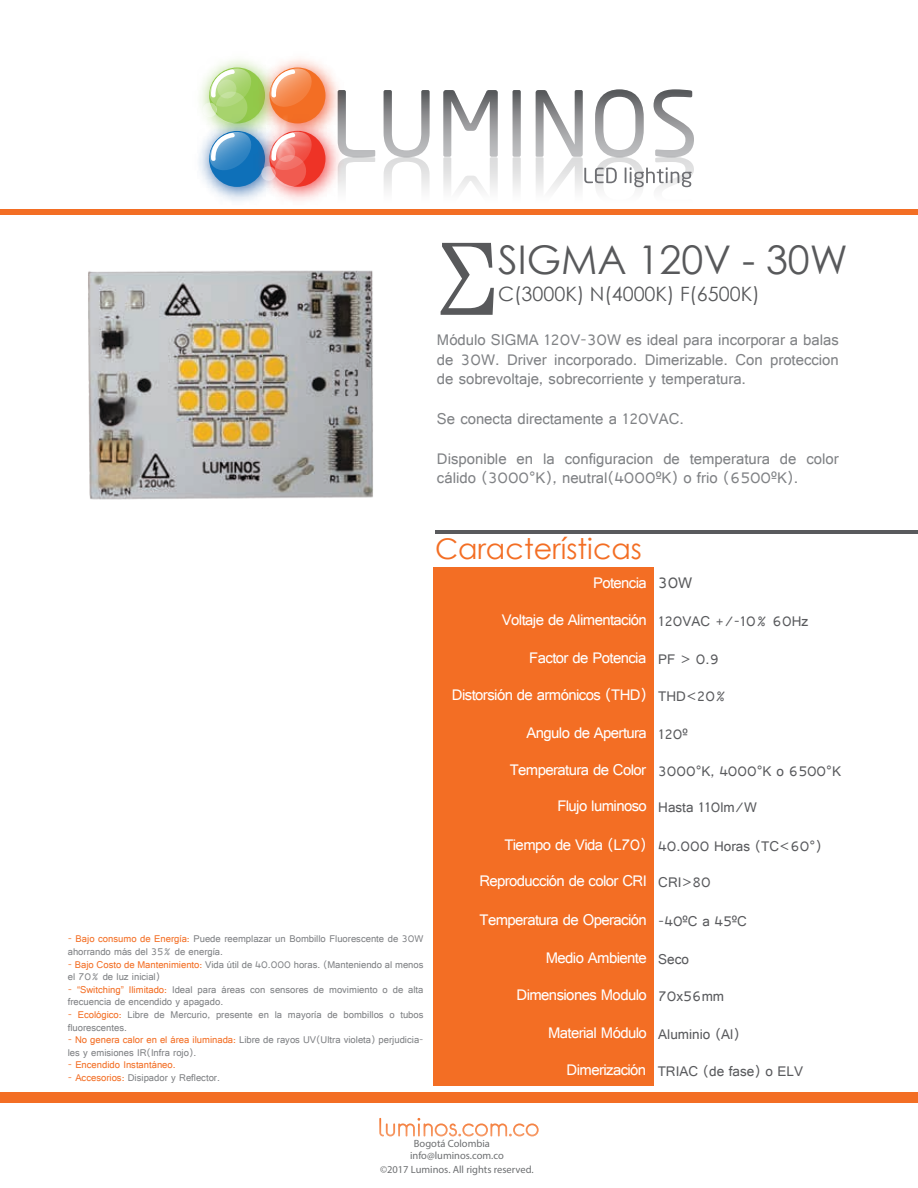
<style>
.page{position:relative;width:918px;height:1188px;background:#fff}
.page>*{position:absolute;margin:0;border:0;box-sizing:border-box;transform-origin:0 0}
.t1{font:99.6px "Century";color:#58595b}
.t2{font:39.6px "Century Gothic";color:#58595b}
.t3{font:28.5px "Century Gothic";color:#f36e24}
.t4{font:19.8px "Century Gothic";color:#58595b}
.t5{font:16.5px/19.8px "Raavi";color:#808285;text-align:justify}
.t6{font:16.5px "Raavi";letter-spacing:-.035em;color:#fff}
.t7{font:16.5px "Raavi";color:#58595b}
.t8{font:15px "Raavi";color:#595a5d}
.t9{font:10.5px/12.6px "Raavi";color:#808285}
.t10{font:10.5px/14px "Myriad Pro";color:#6d6f71;text-align:center}
.t11{font:10.5px "Raavi";color:#f36e24}
.s1{color:#f36e24}
.s2{font-size:15px;color:#595a5d}
.s3{font-size:16.5px;color:#fff}
</style>
<div class="page">
<div style="left:0;top:1093px;width:918px;height:10px;background:#f36e24"></div>
<svg style="left:379px;top:1118px;width:5px;height:18px"></svg>
<svg style="left:386px;top:1123px;width:9px;height:13px"></svg>
<svg style="left:398px;top:1123px;width:17px;height:13px"></svg>
<svg style="left:418px;top:1118px;width:70px;height:18px"></svg>
<svg style="left:490px;top:1123px;width:17px;height:13px"></svg>
<svg style="left:509px;top:1123px;width:30px;height:13px"></svg>
<svg style="left:364px;top:157px;width:11px;height:5px"></svg>
<svg style="left:384px;top:157px;width:46px;height:33px"></svg>
<svg style="left:443px;top:157px;width:55px;height:33px"></svg>
<svg style="left:513px;top:157px;width:8px;height:33px"></svg>
<svg style="left:536px;top:157px;width:47px;height:33px"></svg>
<svg style="left:595px;top:157px;width:48px;height:33px"></svg>
<svg style="left:655px;top:157px;width:39px;height:33px"></svg>
<svg style="left:364px;top:150px;width:11px;height:7px"></svg>
<svg style="left:384px;top:90px;width:46px;height:67px"></svg>
<svg style="left:443px;top:90px;width:55px;height:67px"></svg>
<svg style="left:513px;top:90px;width:8px;height:67px"></svg>
<svg style="left:536px;top:90px;width:47px;height:67px"></svg>
<svg style="left:595px;top:89px;width:49px;height:68px"></svg>
<svg style="left:654px;top:89px;width:40px;height:68px"></svg>
<img style="left:197px;top:111px;width:4px;height:61px">
<svg style="left:584px;top:168px;width:33px;height:15px"></svg>
<svg style="left:625px;top:167px;width:67px;height:20px"></svg>
<img style="left:201px;top:61px;width:163px;height:140px">
<img style="left:88px;top:270px;width:285px;height:230px">
<div style="left:0;top:209px;width:918px;height:6px;background:#f36e24"></div>
<div style="left:433px;top:568px;width:221px;height:518px;background:#f36e24"></div>
<hr style="left:435px;top:530px;width:483px;height:4px;background:#595a5d">
<h1 class="t1" style="left:437px;top:195px;width:62px">Σ</h1>
<h2 class="t2" style="left:498px;top:232px;width:351px">SIGMA 120V - 30W</h2>
<h3 class="t4" style="left:498px;top:280px;width:263px">C(3000K) N(4000K) F(6500K)</h3>
<h3 class="t5" style="left:437px;top:329px;width:403px">Módulo SIGMA 120V-30W es ideal para incorporar a balas de 30W. Driver incorporado. Dimerizable. Con proteccion de sobrevoltaje, sobrecorriente y temperatura.</h3>
<h3 class="t5" style="left:437px;top:408px;width:248px">Se conecta directamente a 120VAC.</h3>
<h3 class="t5" style="left:437px;top:448px;width:403px">Disponible en la configuracion de temperatura de color cálido (3000°K), neutral(4000ºK) o frio (6500ºK).</h3>
<p class="t9" style="left:68px;top:932px;width:357px"><span class="s1">- Bajo consumo de Energía:</span> Puede reemplazar un Bombillo Fluorescente de 30W ahorrando más del 35% de energía.</p>
<p class="t9" style="left:68px;top:958px;width:357px"><span class="s1">- Bajo Costo de Mantenimiento:</span> Vida útil de 40.000 horas. (Manteniendo al menos el 70% de luz inicial)</p>
<p class="t9" style="left:68px;top:983px;width:357px"><span class="s1">- “Switching” Ilimitado:</span> Ideal para áreas con sensores de movimiento o de alta frecuencia de encendido y apagado.</p>
<p class="t9" style="left:68px;top:1008px;width:357px"><span class="s1">- Ecológico:</span> Libre de Mercurio, presente en la mayoría de bombillos o tubos fluorescentes.</p>
<p class="t9" style="left:68px;top:1033px;width:357px"><span class="s1">- No genera calor en el área iluminada:</span> Libre de rayos UV(Ultra violeta) perjudicia&shy;les y emisiones IR(Infra rojo).</p>
<p class="t11" style="left:68px;top:1059px;width:109px">- Encendido Instantáneo.</p>
<p class="t9" style="left:68px;top:1071px;width:154px"><span class="s1">- Accesorios:</span> Disipador y Reflector.</p>
<h3 class="t3" style="left:435px;top:529px;width:208px">Características</h3>
<h3 class="t7" style="left:658px;top:572px;width:36px">30W</h3>
<h3 class="t8" style="left:658px;top:612px;width:151px">120VAC +/-10% 60Hz</h3>
<h3 class="t8" style="left:658px;top:650px;width:63px">PF &gt; 0.9</h3>
<h3 class="t8" style="left:658px;top:687px;width:70px">THD&lt;20%</h3>
<h3 class="t8" style="left:658px;top:725px;width:31px">120º</h3>
<h3 class="t8" style="left:658px;top:762px;width:184px">3000°K, 4000°K o 6500°K</h3>
<h3 class="t8" style="left:658px;top:798px;width:100px">Hasta 110lm/W</h3>
<h3 class="t8" style="left:658px;top:837px;width:165px">40.000 Horas (TC&lt;60°)</h3>
<h3 class="t8" style="left:658px;top:873px;width:54px">CRI&gt;80</h3>
<h3 class="t8" style="left:658px;top:912px;width:90px">-40ºC a 45ºC</h3>
<h3 class="t8" style="left:658px;top:950px;width:32px">Seco</h3>
<h3 class="t8" style="left:658px;top:987px;width:67px">70x56mm</h3>
<h3 class="t6" style="left:548px;top:1022px;width:193px">Material Módulo <span class="s2">Aluminio (Al)</span></h3>
<h3 class="t8" style="left:567px;top:1062px;width:238px"><span class="s3">Dimerización</span> TRIAC (de fase) o ELV</h3>
<h3 class="t6" style="left:593px;top:572px;width:55px">Potencia</h3>
<h3 class="t6" style="left:502px;top:610px;width:146px">Voltaje de Alimentación</h3>
<h3 class="t6" style="left:529px;top:647px;width:119px">Factor de Potencia</h3>
<h3 class="t6" style="left:452px;top:685px;width:196px">Distorsión de armónicos (THD)</h3>
<h3 class="t6" style="left:527px;top:722px;width:122px">Angulo de Apertura</h3>
<h3 class="t6" style="left:510px;top:760px;width:138px">Temperatura de Color</h3>
<h3 class="t6" style="left:557px;top:796px;width:91px">Flujo luminoso</h3>
<h3 class="t6" style="left:504px;top:835px;width:144px">Tiempo de Vida (L70)</h3>
<h3 class="t6" style="left:479px;top:871px;width:169px">Reproducción de color CRI</h3>
<h3 class="t6" style="left:480px;top:910px;width:169px">Temperatura de Operación</h3>
<h3 class="t6" style="left:546px;top:947px;width:103px">Medio Ambiente</h3>
<h3 class="t6" style="left:517px;top:985px;width:132px">Dimensiones Modulo</h3>
<p class="t10" style="left:414px;top:1137px;width:78px">Bogotá Colombia</p>
<p class="t10" style="left:380px;top:1149px;width:155px">info@luminos.com.co<br>©2017 Luminos. All rights reserved.</p>
</div>
